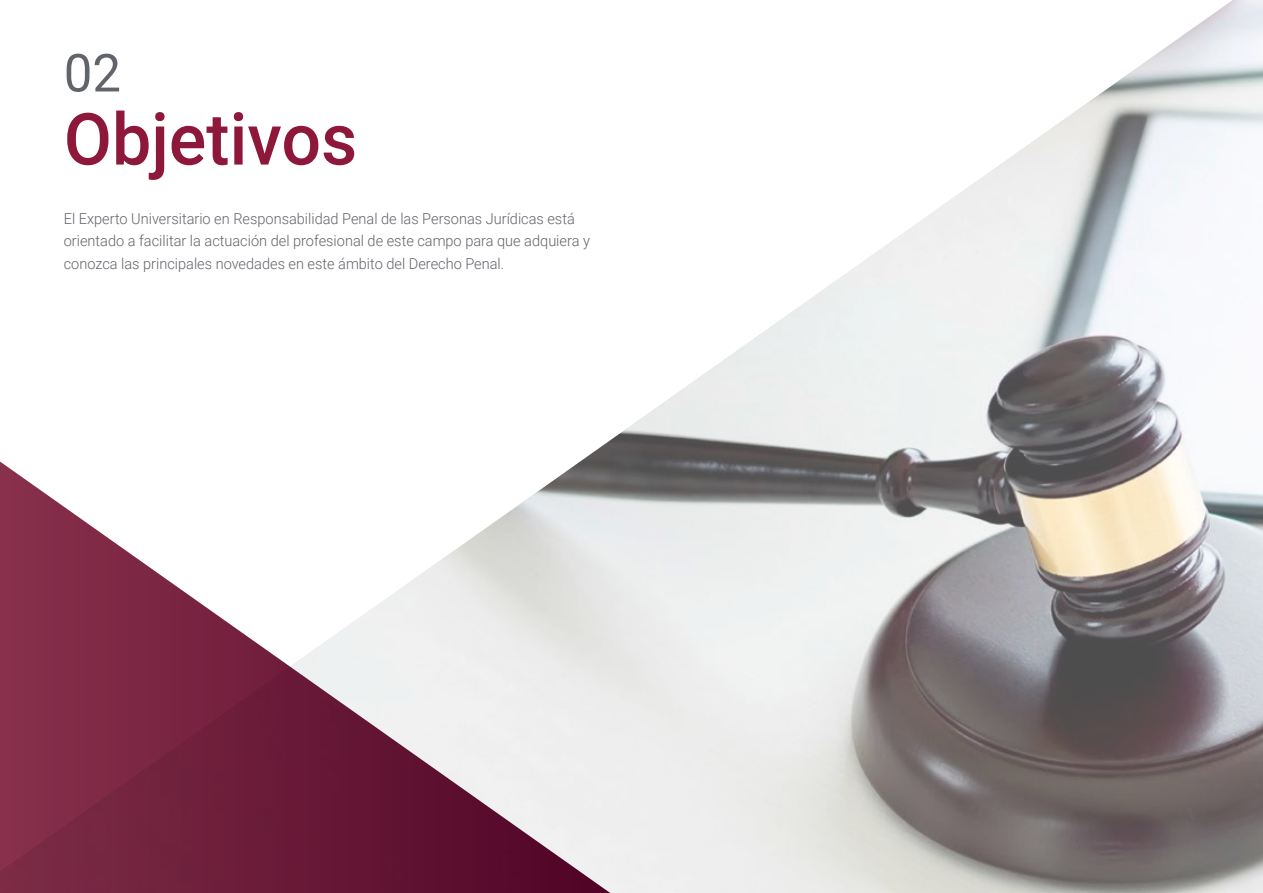
<style>
.page{position:relative;width:1263px;height:893px;background:#fff}
.page>*{position:absolute;margin:0;border:0;box-sizing:border-box;transform-origin:0 0}
.t1{font:500 72px "Roboto";color:#8d183a}
.t2{font:52.5px "Roboto";color:#61646a}
.t3{font:300 15px/22.5px "Roboto";color:#61646a}
</style>
<div class="page">
<img style="left:602px;top:0;width:661px;height:893px">
<svg style="left:0;top:446px;width:640px;height:447px"></svg>
<h2 class="t2" style="left:64px;top:36px;width:59px">02</h2>
<h1 class="t1" style="left:64px;top:89px;width:295px">Objetivos</h1>
<p class="t3" style="left:64px;top:207px;width:528px">El Experto Universitario en Responsabilidad Penal de las Personas Jurídicas está orientado a facilitar la actuación del profesional de este campo para que adquiera y conozca las principales novedades en este ámbito del Derecho Penal.</p>
</div>
